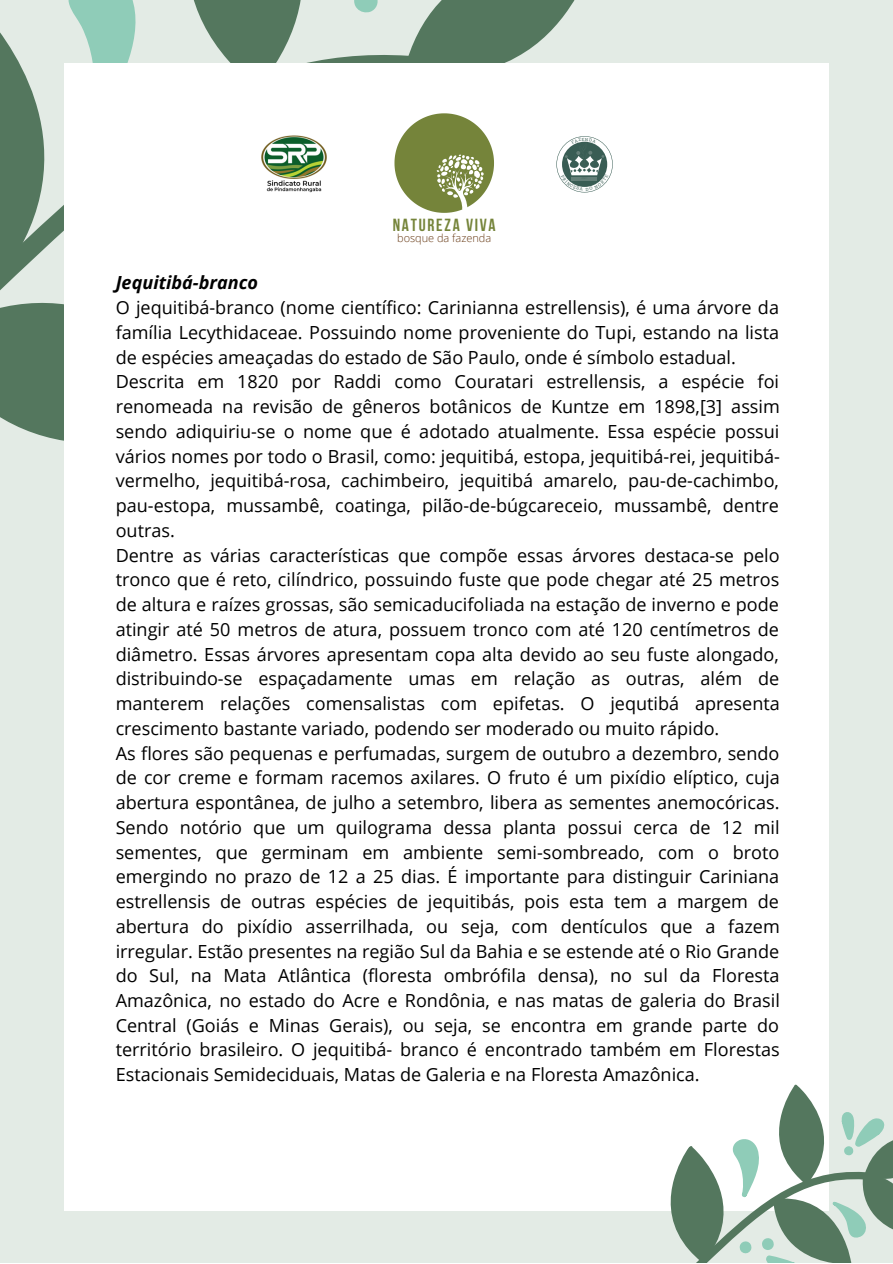
<style>
.page{position:relative;width:893px;height:1264px;background:#fff}
.page>*{position:absolute;margin:0;border:0;box-sizing:border-box;transform-origin:0 0}
.t1{font:18px/24.8px "Open Sans";color:#000}
.t2{font:italic 700 18px "Open Sans";color:#000}
.t3{font:700 17.55px "Bebas Neue";letter-spacing:.1em;color:#75843a}
.t4{font:300 10.95px "Open Sans";color:#673a15}
</style>
<div class="page">
<div style="left:0;top:0;width:892px;height:1262px;background:#e3ebe5"></div>
<svg style="left:0;top:356px;width:64px;height:85px;background:#64846d"></svg>
<div style="left:64px;top:63px;width:764px;height:1147px;background:#fff"></div>
<svg style="left:637px;top:1083px;width:255px;height:179px"></svg>
<svg style="left:0;top:0;width:613px;height:356px"></svg>
<p class="t3" style="left:393px;top:218px;width:104px">NATUREZA VIVA</p>
<p class="t4" style="left:397px;top:230px;width:96px">bosque da fazenda</p>
<p class="t2" style="left:116px;top:270px;width:144px">Jequitibá-branco</p>
<p class="t1" style="left:116px;top:295px;width:665px">O jequitibá-branco (nome científico: Carinianna estrellensis), é uma árvore da família Lecythidaceae. Possuindo nome proveniente do Tupi, estando na lista de espécies ameaçadas do estado de São Paulo, onde é símbolo estadual.<br>Descrita em 1820 por Raddi como Couratari estrellensis, a espécie foi renomeada na revisão de gêneros botânicos de Kuntze em 1898,[3] assim sendo adiquiriu-se o nome que é adotado atualmente. Essa espécie possui vários nomes por todo o Brasil, como: jequitibá, estopa, jequitibá-rei, jequitibá&shy;vermelho, jequitibá-rosa, cachimbeiro, jequitibá amarelo, pau-de-cachimbo, pau-estopa, mussambê, coatinga, pilão-de-búgcareceio, mussambê, dentre outras.<br>Dentre as várias características que compõe essas árvores destaca-se pelo tronco que é reto, cilíndrico, possuindo fuste que pode chegar até 25 metros de altura e raízes grossas, são semicaducifoliada na estação de inverno e pode atingir até 50 metros de atura, possuem tronco com até 120 centímetros de diâmetro. Essas árvores apresentam copa alta devido ao seu fuste alongado, distribuindo-se espaçadamente umas em relação as outras, além de manterem relações comensalistas com epifetas. O jequtibá apresenta crescimento bastante variado, podendo ser moderado ou muito rápido.<br>As flores são pequenas e perfumadas, surgem de outubro a dezembro, sendo de cor creme e formam racemos axilares. O fruto é um pixídio elíptico, cuja abertura espontânea, de julho a setembro, libera as sementes anemocóricas.<br>Sendo notório que um quilograma dessa planta possui cerca de 12 mil sementes, que germinam em ambiente semi-sombreado, com o broto emergindo no prazo de 12 a 25 dias. É importante para distinguir Cariniana estrellensis de outras espécies de jequitibás, pois esta tem a margem de abertura do pixídio asserrilhada, ou seja, com dentículos que a fazem irregular. Estão presentes na região Sul da Bahia e se estende até o Rio Grande do Sul, na Mata Atlântica (floresta ombrófila densa), no sul da Floresta Amazônica, no estado do Acre e Rondônia, e nas matas de galeria do Brasil Central (Goiás e Minas Gerais), ou seja, se encontra em grande parte do território brasileiro. O jequitibá- branco é encontrado também em Florestas Estacionais Semideciduais, Matas de Galeria e na Floresta Amazônica.</p>
</div>
